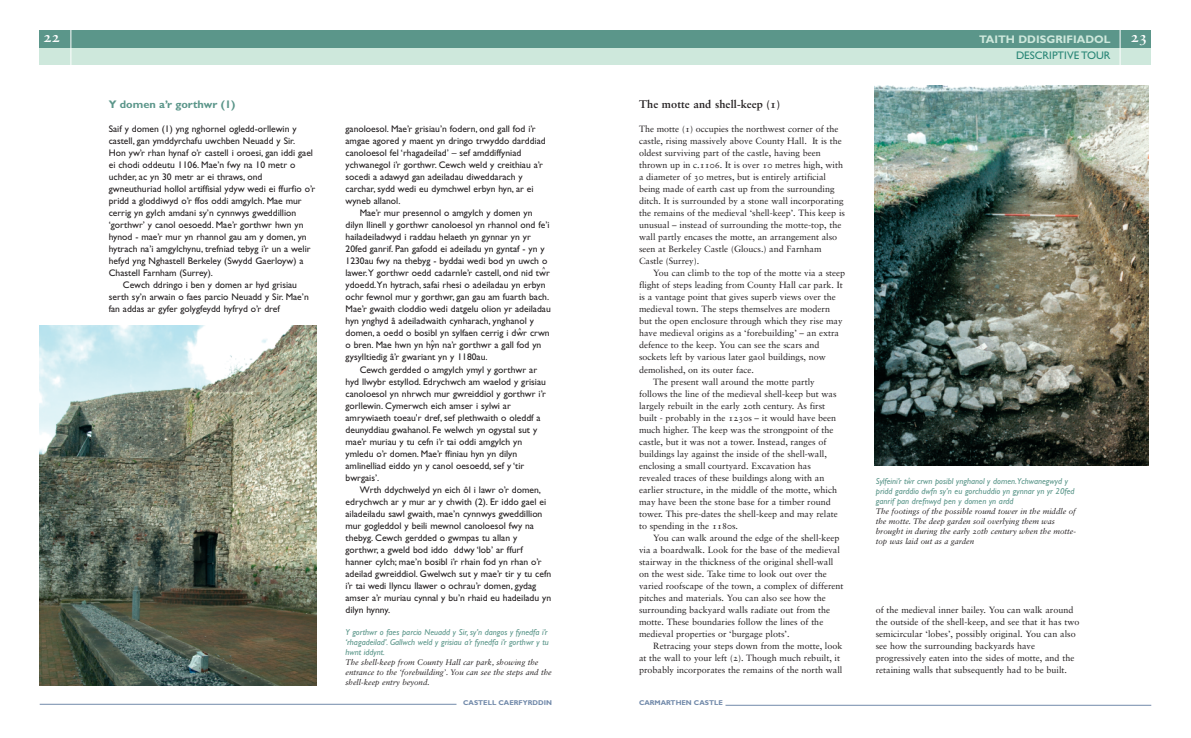
<style>
.page{position:relative;width:1191px;height:738px;background:#fff}
.page>*{position:absolute;margin:0;border:0;box-sizing:border-box;transform-origin:0 0}
.t1{font:15px "Sabon Bold Os F";color:#fff}
.t2{font:11px "Sabon Bold Os F";letter-spacing:.01em;color:#231f20}
.t3{font:700 11px "Gill Sans";color:#5b968a}
.t4{font:700 11px "Gill Sans";color:#cee8dc}
.t5{font:11px "Gill Sans";color:#298676}
.t6{font:9.6px/12px "Gill Sans";color:#231f20}
.t7{font:9px/12px "Sabon Roman Os F";color:#231f20}
.t8{font:italic 8.6px/10px "Gill Sans";color:#5b968a}
.t9{font:8px/10px "Sabon Italic Os F";color:#231f20}
.t10{font:700 7px "Gill Sans";color:#728aaa}
.t11{font:6px "Gill Sans";color:#231f20}
.t12{font:italic 5px "Gill Sans";color:#5b968a}
</style>
<div class="page">
<hr style="left:40px;top:703px;width:416px;height:1px;background:#728aaa">
<hr style="left:725px;top:704px;width:426px;height:1px;background:#728aaa">
<div style="left:40px;top:42px;width:1111px;height:22px;background:#cee8dc"></div>
<div style="left:40px;top:30px;width:1111px;height:17px;background:#5b968a"></div>
<hr style="left:1119px;top:28px;width:1px;height:38px;background:#fff">
<hr style="left:70px;top:28px;width:1px;height:38px;background:#fff">
<img style="left:40px;top:325px;width:276px;height:360px">
<img style="left:874px;top:85px;width:274px;height:380px">
<h1 class="t1" style="left:44px;top:30px;width:18px">22</h1>
<p class="t3" style="left:109px;top:100px;width:128px">Y domen a’r gorthwr (1)</p>
<p class="t6" style="left:109px;top:124px;width:189px">Saif y domen (1) yng nghornel ogledd-orllewin y</p>
<p class="t6" style="left:109px;top:136px;width:188px">castell, gan ymddyrchafu uwchben Neuadd y Sir.</p>
<p class="t6" style="left:109px;top:148px;width:206px">Hon yw’r rhan hynaf o’r castell i oroesi, gan iddi gael</p>
<p class="t6" style="left:109px;top:160px;width:188px">ei chodi oddeutu 1106. Mae’n fwy na 10 metr o</p>
<p class="t6" style="left:109px;top:172px;width:155px">uchder, ac yn 30 metr ar ei thraws, ond</p>
<p class="t6" style="left:109px;top:184px;width:208px">gwneuthuriad hollol artiffisial ydyw wedi ei ffurfio o’r</p>
<p class="t6" style="left:109px;top:196px;width:194px">pridd a gloddiwyd o’r ffos oddi amgylch. Mae mur</p>
<p class="t6" style="left:109px;top:208px;width:189px">cerrig yn gylch amdani sy’n cynnwys gweddillion</p>
<p class="t6" style="left:109px;top:220px;width:196px">‘gorthwr’ y canol oesoedd. Mae’r gorthwr hwn yn</p>
<p class="t6" style="left:109px;top:232px;width:199px">hynod - mae’r mur yn rhannol gau am y domen, yn</p>
<p class="t6" style="left:109px;top:244px;width:203px">hytrach na’i amgylchynu, trefniad tebyg i’r un a welir</p>
<p class="t6" style="left:109px;top:256px;width:196px">hefyd yng Nghastell Berkeley (Swydd Gaerloyw) a</p>
<p class="t6" style="left:109px;top:268px;width:106px">Chastell Farnham (Surrey).</p>
<p class="t6" style="left:123px;top:280px;width:176px">Cewch ddringo i ben y domen ar hyd grisiau</p>
<p class="t6" style="left:109px;top:292px;width:201px">serth sy’n arwain o faes parcio Neuadd y Sir. Mae’n</p>
<p class="t6" style="left:109px;top:304px;width:173px">fan addas ar gyfer golygfeydd hyfryd o’r dref</p>
<p class="t6" style="left:345px;top:124px;width:202px">ganoloesol. Mae’r grisiau’n fodern, ond gall fod i’r amgae agored y maent yn dringo trwyddo darddiad canoloesol fel ‘rhagadeilad’ – sef amddiffyniad ychwanegol i’r gorthwr. Cewch weld y creithiau a’r socedi a adawyd gan adeiladau diweddarach y carchar, sydd wedi eu dymchwel erbyn hyn, ar ei wyneb allanol.</p>
<p class="t6" style="left:345px;top:208px;width:207px;text-indent:14px">Mae’r mur presennol o amgylch y domen yn dilyn llinell y gorthwr canoloesol yn rhannol ond fe’i hailadeiladwyd i raddau helaeth yn gynnar yn yr 20fed ganrif. Pan gafodd ei adeiladu yn gyntaf - yn y 1230au fwy na thebyg - byddai wedi bod yn uwch o lawer.Y gorthwr oedd cadarnle’r castell, ond nid twr ydoedd.Yn hytrach, safai rhesi o adeiladau yn erbyn ochr fewnol mur y gorthwr, gan gau am fuarth bach.<br>Mae’r gwaith cloddio wedi datgelu olion yr adeiladau hyn ynghyd â adeiladwaith cynharach, ynghanol y domen, a oedd o bosibl yn sylfaen cerrig i dwr crwn o bren. Mae hwn yn hyn na’r gorthwr a gall fod yn gysylltiedig â’r gwariant yn y 1180au.</p>
<p class="t6" style="left:345px;top:364px;width:202px;text-indent:14px">Cewch gerdded o amgylch ymyl y gorthwr ar hyd llwybr estyllod. Edrychwch am waelod y grisiau canoloesol yn nhrwch mur gwreiddiol y gorthwr i’r gorllewin. Cymerwch eich amser i sylwi ar amrywiaeth toeau'r dref, sef plethwaith o oleddf a deunyddiau gwahanol. Fe welwch yn ogystal sut y mae’r muriau y tu cefn i’r tai oddi amgylch yn ymledu o’r domen. Mae’r ffiniau hyn yn dilyn amlinelliad eiddo yn y canol oesoedd, sef y ‘tir bwrgais’.</p>
<p class="t6" style="left:345px;top:484px;width:207px;text-indent:14px">Wrth ddychwelyd yn eich ôl i lawr o’r domen, edrychwch ar y mur ar y chwith (2). Er iddo gael ei ailadeiladu sawl gwaith, mae’n cynnwys gweddillion mur gogleddol y beili mewnol canoloesol fwy na thebyg. Cewch gerdded o gwmpas tu allan y gorthwr, a gweld bod iddo ddwy ‘lob’ ar ffurf hanner cylch; mae’n bosibl i’r rhain fod yn rhan o’r adeilad gwreiddiol. Gwelwch sut y mae’r tir y tu cefn i’r tai wedi llyncu llawer o ochrau’r domen, gydag amser a’r muriau cynnal y bu’n rhaid eu hadeiladu yn dilyn hynny.</p>
<p class="t11" style="left:542px;top:267px;width:4px">^</p>
<p class="t11" style="left:518px;top:328px;width:4px">^</p>
<p class="t11" style="left:431px;top:339px;width:4px">^</p>
<p class="t8" style="left:345px;top:627px;width:205px">Y gorthwr o faes parcio Neuadd y Sir, sy’n dangos y fynedfa i’r ‘rhagadeilad’. Gallwch weld y grisiau a’r fynedfa i’r gorthwr y tu hwnt iddynt.</p>
<p class="t9" style="left:345px;top:657px;width:208px">The shell-keep from County Hall car park, showing the entrance to the ‘forebuilding’. You can see the steps and the shell-keep entry beyond.</p>
<p class="t2" style="left:639px;top:100px;width:143px">The motte and shell-keep (1)</p>
<p class="t7" style="left:639px;top:124px;width:207px">The motte (1) occupies the northwest corner of the castle, rising massively above County Hall. It is the oldest surviving part of the castle, having been thrown up in c.1106. It is over 10 metres high, with a diameter of 30 metres, but is entirely artificial being made of earth cast up from the surrounding ditch. It is surrounded by a stone wall incorporating the remains of the medieval ‘shell-keep’. This keep is unusual – instead of surrounding the motte-top, the wall partly encases the motte, an arrangement also seen at Berkeley Castle (Gloucs.) and Farnham Castle (Surrey).</p>
<p class="t7" style="left:653px;top:268px;width:193px">You can climb to the top of the motte via a steep</p>
<p class="t7" style="left:639px;top:280px;width:205px">flight of steps leading from County Hall car park. It</p>
<p class="t7" style="left:639px;top:292px;width:198px">is a vantage point that gives superb views over the</p>
<p class="t7" style="left:639px;top:304px;width:192px">medieval town. The steps themselves are modern</p>
<p class="t7" style="left:639px;top:316px;width:205px">but the open enclosure through which they rise may</p>
<p class="t7" style="left:639px;top:328px;width:202px">have medieval origins as a ‘forebuilding’ – an extra</p>
<p class="t7" style="left:639px;top:340px;width:182px">defence to the keep. You can see the scars and</p>
<p class="t7" style="left:639px;top:352px;width:188px">sockets left by various later gaol buildings, now</p>
<p class="t7" style="left:639px;top:364px;width:116px">demolished, on its outer face.</p>
<p class="t7" style="left:653px;top:376px;width:163px">The present wall around the motte partly</p>
<p class="t7" style="left:639px;top:388px;width:199px">follows the line of the medieval shell-keep but was</p>
<p class="t7" style="left:639px;top:400px;width:188px">largely rebuilt in the early 20th century. As first</p>
<p class="t7" style="left:639px;top:412px;width:199px">built - probably in the 1230s – it would have been</p>
<p class="t7" style="left:639px;top:424px;width:196px">much higher. The keep was the strongpoint of the</p>
<p class="t7" style="left:639px;top:436px;width:189px">castle, but it was not a tower. Instead, ranges of</p>
<p class="t7" style="left:639px;top:448px;width:189px">buildings lay against the inside of the shell-wall,</p>
<p class="t7" style="left:639px;top:460px;width:173px">enclosing a small courtyard. Excavation has</p>
<p class="t7" style="left:639px;top:472px;width:187px">revealed traces of these buildings along with an</p>
<p class="t7" style="left:639px;top:484px;width:199px">earlier structure, in the middle of the motte, which</p>
<p class="t7" style="left:639px;top:496px;width:193px">may have been the stone base for a timber round</p>
<p class="t7" style="left:639px;top:508px;width:200px">tower. This pre-dates the shell-keep and may relate</p>
<p class="t7" style="left:639px;top:520px;width:101px">to spending in the 1180s.</p>
<p class="t7" style="left:653px;top:532px;width:188px">You can walk around the edge of the shell-keep</p>
<p class="t7" style="left:639px;top:544px;width:202px">via a boardwalk. Look for the base of the medieval</p>
<p class="t7" style="left:639px;top:556px;width:196px">stairway in the thickness of the original shell-wall</p>
<p class="t7" style="left:639px;top:568px;width:189px">on the west side. Take time to look out over the</p>
<p class="t7" style="left:639px;top:580px;width:206px">varied roofscape of the town, a complex of different</p>
<p class="t7" style="left:639px;top:592px;width:188px">pitches and materials. You can also see how the</p>
<p class="t7" style="left:639px;top:604px;width:193px">surrounding backyard walls radiate out from the</p>
<p class="t7" style="left:639px;top:616px;width:186px">motte. These boundaries follow the lines of the</p>
<p class="t7" style="left:639px;top:628px;width:152px">medieval properties or ‘burgage plots’.</p>
<p class="t7" style="left:653px;top:640px;width:191px">Retracing your steps down from the motte, look</p>
<p class="t7" style="left:639px;top:652px;width:202px">at the wall to your left (2). Though much rebuilt, it</p>
<p class="t7" style="left:639px;top:664px;width:205px">probably incorporates the remains of the north wall</p>
<p class="t10" style="left:463px;top:699px;width:90px">CASTELL CAERFYRDDIN</p>
<p class="t10" style="left:639px;top:699px;width:85px">CARMARTHEN CASTLE</p>
<p class="t4" style="left:979px;top:35px;width:133px">TAITH DDISGRIFIADOL</p>
<p class="t5" style="left:1016px;top:51px;width:96px">DESCRIPTIVE TOUR</p>
<h1 class="t1" style="left:1130px;top:30px;width:18px">23</h1>
<p class="t12" style="left:908px;top:477px;width:4px">^</p>
<p class="t8" style="left:875px;top:476px;width:200px">Sylfeini’r twr crwn posibl ynghanol y domen.Ychwanegwyd y pridd garddio dwfn sy’n eu gorchuddio yn gynnar yn yr 20fed ganrif pan drefnwyd pen y domen yn ardd</p>
<p class="t9" style="left:875px;top:506px;width:202px">The footings of the possible round tower in the middle of the motte. The deep garden soil overlying them was brought in during the early 20th century when the motte&shy;top was laid out as a garden</p>
<p class="t7" style="left:875px;top:604px;width:205px">of the medieval inner bailey. You can walk around the outside of the shell-keep, and see that it has two semicircular ‘lobes’, possibly original. You can also see how the surrounding backyards have progressively eaten into the sides of motte, and the retaining walls that subsequently had to be built.</p>
</div>
